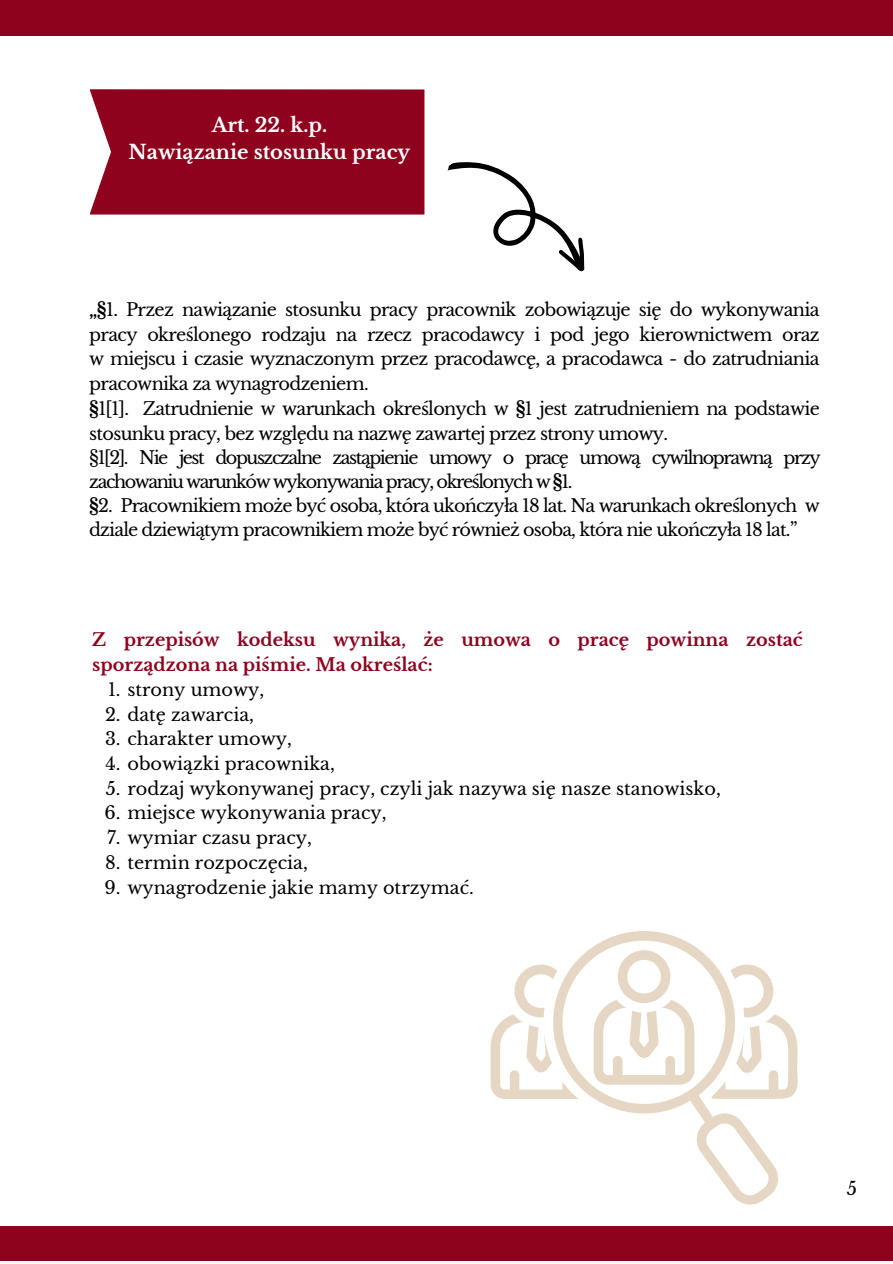
<style>
.page{position:relative;width:893px;height:1264px;background:#fff}
.page>*{position:absolute;margin:0;border:0;box-sizing:border-box;transform-origin:0 0}
.t1{font:700 19.5px/27px "Libre Baskerville";color:#fff;text-align:center}
.t2{font:18px "Libre Baskerville";color:#000}
.t3{font:17.7px/24.5px "Libre Baskerville";letter-spacing:-.04em;color:#000}
.t4{font:17.7px "Libre Baskerville";color:#000}
.t5{font:700 17.7px/24.8px "Libre Baskerville";color:#8e021d}
.s1{font-weight:700}
</style>
<div class="page">
<div style="left:0;top:0;width:892px;height:36px;background:#8e021d"></div>
<div style="left:0;top:1225px;width:892px;height:35px;background:#8e021d"></div>
<div style="left:90px;top:89px;width:334px;height:125px;background:#8e021d"></div>
<svg style="left:447px;top:162px;width:138px;height:110px"></svg>
<svg style="left:574px;top:931px;width:206px;height:274px"></svg>
<svg style="left:593px;top:950px;width:101px;height:134px"></svg>
<svg style="left:490px;top:964px;width:88px;height:135px"></svg>
<svg style="left:711px;top:964px;width:87px;height:134px"></svg>
<p class="t1" style="left:129px;top:111px;width:283px">Art. 22. k.p.<br>Nawiązanie stosunku pracy</p>
<p class="t3" style="left:89px;top:297px;width:733px"><span class="s1">„§</span>1. Przez nawiązanie stosunku pracy pracownik zobowiązuje się do wykonywania pracy określonego rodzaju na rzecz pracodawcy i pod jego kierownictwem oraz w miejscu i czasie wyznaczonym przez pracodawcę, a pracodawca - do zatrudniania pracownika za wynagrodzeniem.<br><span class="s1">§</span>1[1]. Zatrudnienie w warunkach określonych w <span class="s1">§</span>1 jest zatrudnieniem na podstawie stosunku pracy, bez względu na nazwę zawartej przez strony umowy.<br>§1[2]. Nie jest dopuszczalne zastąpienie umowy o pracę umową cywilnoprawną przy zachowaniu warunków wykonywania pracy, określonych w <span class="s1">§</span>1.<br><span class="s1">§</span>2. Pracownikiem może być osoba, która ukończyła 18 lat. Na warunkach określonych w dziale dziewiątym pracownikiem może być również osoba, która nie ukończyła 18 lat.”</p>
<p class="t5" style="left:92px;top:627px;width:712px">Z przepisów kodeksu wynika, że umowa o pracę powinna zostać sporządzona na piśmie. Ma określać:</p>
<p class="t4" style="left:108px;top:678px;width:158px">1. strony umowy,</p>
<p class="t4" style="left:105px;top:703px;width:150px">2. datę zawarcia,</p>
<p class="t4" style="left:105px;top:728px;width:188px">3. charakter umowy,</p>
<p class="t4" style="left:106px;top:752px;width:231px">4. obowiązki pracownika,</p>
<p class="t4" style="left:106px;top:777px;width:616px">5. rodzaj wykonywanej pracy, czyli jak nazywa się nasze stanowisko,</p>
<p class="t4" style="left:105px;top:802px;width:283px">6. miejsce wykonywania pracy,</p>
<p class="t4" style="left:107px;top:827px;width:206px">7. wymiar czasu pracy,</p>
<p class="t4" style="left:105px;top:851px;width:204px">8. termin rozpoczęcia,</p>
<p class="t4" style="left:105px;top:876px;width:371px">9. wynagrodzenie jakie mamy otrzymać.</p>
<p class="t2" style="left:846px;top:1177px;width:12px">5</p>
</div>
